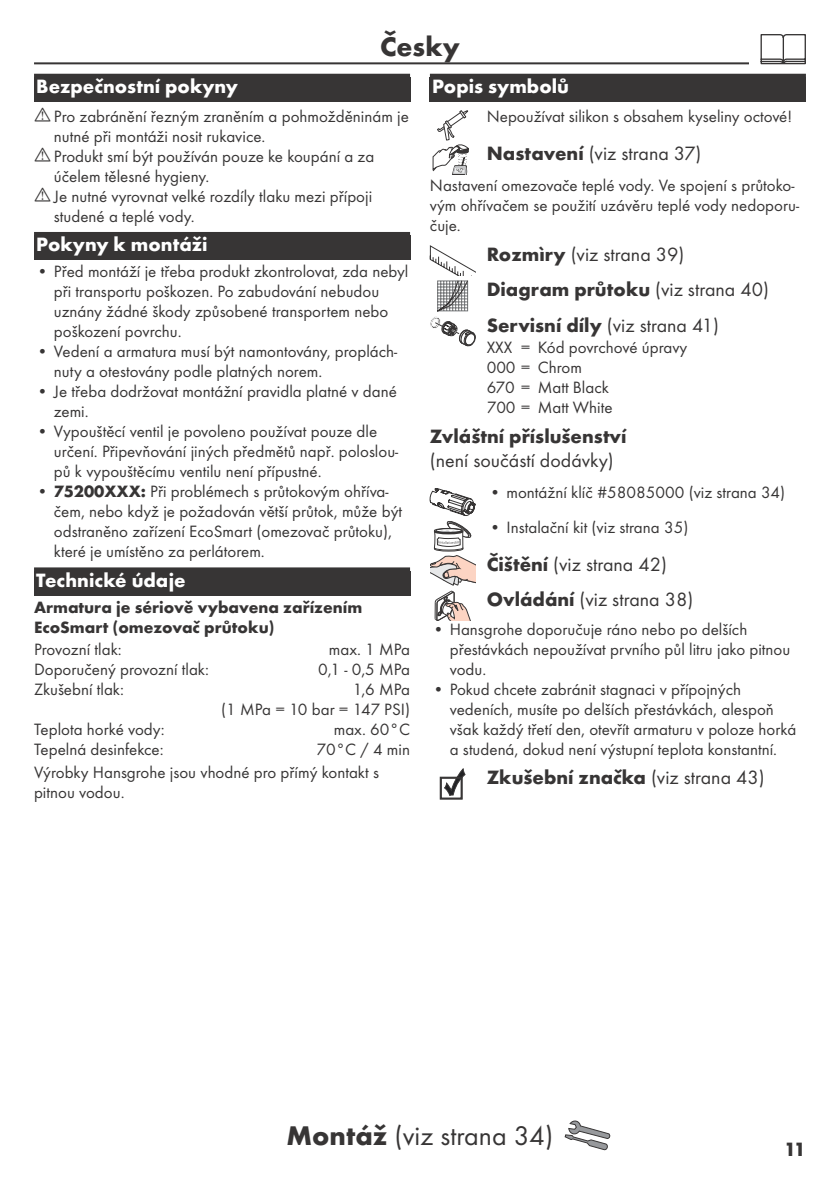
<style>
.page{position:relative;width:840px;height:1191px;background:#fff}
.page>*{position:absolute;margin:0;border:0;box-sizing:border-box;transform-origin:0 0}
.t1{font:28px "Futura TOT Boo";color:#373535}
.t2{font:700 28px "Futura TOT";color:#373535}
.t3{font:20px/35.4px "Futura TOT Boo";color:#373535}
.t4{font:700 20px "Futura TOT";color:#373535}
.t5{font:700 20px "Futura TOT";color:#fff}
.t6{font:17px/20px "Futura TOT Boo";color:#373535}
.t7{font:700 17px/20px "Futura TOT";color:#373535}
.s1{font-family:"Futura TOT";font-weight:700}
.s2{font-family:"Futura TOT Boo";font-weight:400}
</style>
<div class="page">
<hr style="left:34px;top:62px;width:771px;height:2px;background:#373535">
<div style="left:748px;top:34px;width:68px;height:34px;background:#fff"></div>
<svg style="left:760px;top:34px;width:45px;height:30px"></svg>
<svg style="left:564px;top:1120px;width:45px;height:30px"></svg>
<div style="left:34px;top:74px;width:376px;height:28px;background:#373535"></div>
<div style="left:34px;top:232px;width:376px;height:28px;background:#373535"></div>
<div style="left:34px;top:567px;width:376px;height:28px;background:#373535"></div>
<div style="left:429px;top:74px;width:376px;height:28px;background:#373535"></div>
<svg style="left:432px;top:110px;width:36px;height:65px"></svg>
<svg style="left:429px;top:245px;width:46px;height:101px"></svg>
<svg style="left:429px;top:488px;width:46px;height:97px"></svg>
<svg style="left:434px;top:591px;width:36px;height:30px"></svg>
<svg style="left:440px;top:769px;width:25px;height:30px"></svg>
<h1 class="t2" style="left:380px;top:29px;width:81px">Česky</h1>
<p class="t5" style="left:36px;top:74px;width:203px">Bezpečnostní pokyny</p>
<p class="t6" style="left:54px;top:106px;width:356px">Pro zabránění řezným zraněním a pohmožděninám je nutné při montáži nosit rukavice.<br>Produkt smí být používán pouze ke koupání a za účelem tělesné hygieny.<br>Je nutné vyrovnat velké rozdíly tlaku mezi přípoji studené a teplé vody.</p>
<p class="t5" style="left:36px;top:232px;width:173px">Pokyny k montáži</p>
<p class="t6" style="left:54px;top:261px;width:356px;text-indent:-17px">• Před montáží je třeba produkt zkontrolovat, zda nebyl při transportu poškozen. Po zabudování nebudou uznány žádné škody způsobené transportem nebo poškození povrchu.</p>
<p class="t6" style="left:54px;top:341px;width:345px;text-indent:-17px">• Vedení a armatura musí být namontovány, proplách&shy;nuty a otestovány podle platných norem.</p>
<p class="t6" style="left:54px;top:381px;width:344px;text-indent:-17px">• Je třeba dodržovat montážní pravidla platné v dané zemi.</p>
<p class="t6" style="left:54px;top:421px;width:346px;text-indent:-17px">• Vypouštěcí ventil je povoleno používat pouze dle určení. Připevňování jiných předmětů např. poloslou&shy;pů k vypouštěcímu ventilu není přípustné.</p>
<p class="t6" style="left:54px;top:481px;width:349px;text-indent:-17px">• <span class="s1">75200XXX:</span> Při problémech s průtokovým ohříva&shy;čem, nebo když je požadován větší průtok, může být odstraněno zařízení EcoSmart (omezovač průtoku), které je umístěno za perlátorem.</p>
<p class="t5" style="left:36px;top:568px;width:151px">Technické údaje</p>
<p class="t7" style="left:34px;top:596px;width:329px">Armatura je sériově vybavena zařízením<br>EcoSmart (omezovač průtoku)</p>
<p class="t6" style="left:34px;top:639px;width:89px">Provozní tlak:</p>
<p class="t6" style="left:329px;top:639px;width:83px">max. 1 MPa</p>
<p class="t6" style="left:34px;top:659px;width:176px">Doporučený provozní tlak:</p>
<p class="t6" style="left:318px;top:659px;width:93px">0,1 - 0,5 MPa</p>
<p class="t6" style="left:34px;top:679px;width:91px">Zkušební tlak:</p>
<p class="t6" style="left:221px;top:679px;width:190px;text-align:right">1,6 MPa<br>(1 MPa = 10 bar = 147 PSI)</p>
<p class="t6" style="left:34px;top:719px;width:132px">Teplota horké vody:</p>
<p class="t6" style="left:333px;top:719px;width:78px">max. 60°C</p>
<p class="t6" style="left:34px;top:739px;width:131px">Tepelná desinfekce:</p>
<p class="t6" style="left:34px;top:738px;width:377px;line-height:22.8px;text-indent:282px">70°C / 4 min<br>Výrobky Hansgrohe jsou vhodné pro přímý kontakt s</p>
<p class="t6" style="left:34px;top:782px;width:92px">pitnou vodou.</p>
<p class="t5" style="left:432px;top:74px;width:138px">Popis symbolů</p>
<p class="t6" style="left:486px;top:106px;width:307px">Nepoužívat silikon s obsahem kyseliny octové!</p>
<p class="t3" style="left:486px;top:135px;width:216px"><span class="s1">Nastavení</span> (viz strana 37)</p>
<p class="t6" style="left:429px;top:175px;width:370px">Nastavení omezovače teplé vody. Ve spojení s průtoko&shy;vým ohřívačem se použití uzávěru teplé vody nedoporu&shy;čuje.</p>
<p class="t3" style="left:486px;top:236px;width:199px"><span class="s1">Rozmìry</span> (viz strana 39)</p>
<p class="t4" style="left:486px;top:277px;width:284px">Diagram průtoku <span class="s2">(viz strana 40)</span></p>
<p class="t3" style="left:486px;top:307px;width:234px"><span class="s1">Servisní díly</span> (viz strana 41)</p>
<p class="t6" style="left:486px;top:337px;width:202px">XXX = Kód povrchové úpravy<br>000 = Chrom<br>670 = Matt Black<br>700 = Matt White</p>
<p class="t4" style="left:429px;top:424px;width:198px">Zvláštní příslušenství</p>
<p class="t3" style="left:429px;top:442px;width:185px">(není součástí dodávky)</p>
<p class="t6" style="left:489px;top:482px;width:297px">• montážní klíč #58085000 (viz strana 34)</p>
<p class="t6" style="left:489px;top:517px;width:200px">• Instalační kit (viz strana 35)</p>
<p class="t3" style="left:486px;top:546px;width:208px"><span class="s1">Čištění</span> (viz strana 42)<br><span class="s1">Ovládání</span> (viz strana 38)</p>
<p class="t6" style="left:449px;top:619px;width:342px;text-indent:-17px">• Hansgrohe doporučuje ráno nebo po delších přestávkách nepoužívat prvního půl litru jako pitnou vodu.</p>
<p class="t6" style="left:449px;top:679px;width:348px;text-indent:-17px">• Pokud chcete zabránit stagnaci v přípojných vedeních, musíte po delších přestávkách, alespoň však každý třetí den, otevřít armaturu v poloze horká a studená, dokud není výstupní teplota konstantní.</p>
<p class="t4" style="left:486px;top:765px;width:279px">Zkušební značka <span class="s2">(viz strana 43)</span></p>
<h1 class="t1" style="left:286px;top:1119px;width:268px"><span class="s1">Montáž</span> (viz strana 34)</h1>
<p class="t4" style="left:783px;top:1136px;width:23px">11</p>
</div>
